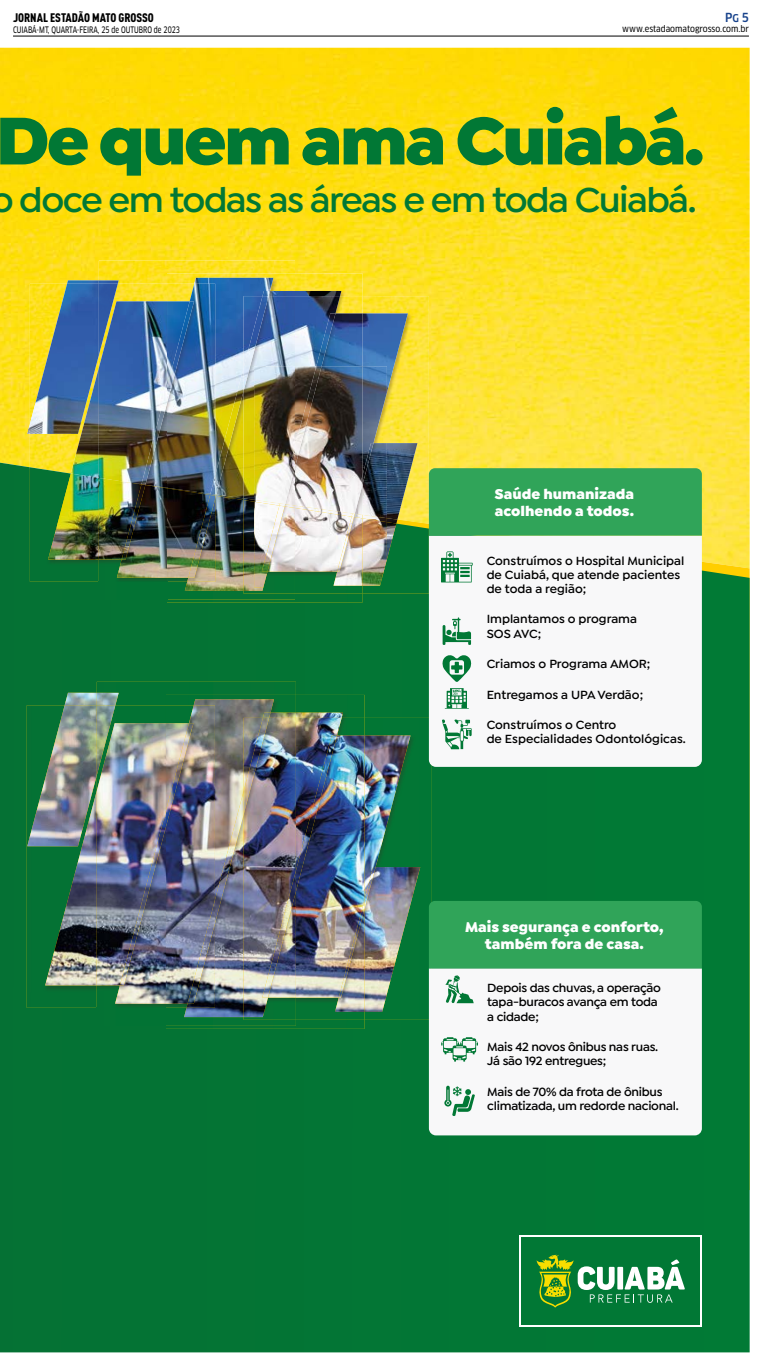
<style>
.page{position:relative;width:762px;height:1365px;background:#fff}
.page>*{position:absolute;margin:0;border:0;box-sizing:border-box;transform-origin:0 0}
.t1{font:900 71.84px "Isidora Sans";letter-spacing:-.04em;color:#017835}
.t2{font:600 36.93px "Isidora Sans";letter-spacing:-.04em;color:#017835}
.t3{font:900 15.14px/17.2px "Isidora Sans";color:#fff}
.t4{font:600 12.6px/14.1px "Isidora Sans";letter-spacing:-.005em;color:#000}
.t5{font:12.25px "DIN Cond Black Alternate";color:#000}
.t6{font:500 condensed 12.25px "Clan OT";color:#17428b}
.t7{font:8.75px "Clan OT Narrow News";color:#000;scale:.8 1}
.t8{font:8.75px "Clan OT Narrow News";color:#000}
.s1{font-size:10.5px}
</style>
<div class="page">
<hr style="left:13px;top:36px;width:735px;height:1px;background:#000">
<img style="left:0;top:48px;width:749px;height:414px">
<div style="left:0;top:462px;width:749px;height:890px;background:#037635"></div>
<svg style="left:519px;top:1235px;width:182px;height:91px"></svg>
<div style="left:521px;top:1237px;width:179px;height:87px;background:#017835"></div>
<svg style="left:536px;top:1254px;width:148px;height:53px"></svg>
<div style="left:364px;top:717px;width:68px;height:302px;background:#017635"></div>
<img style="left:364px;top:867px;width:56px;height:144px">
<img style="left:364px;top:735px;width:46px;height:164px">
<img style="left:364px;top:867px;width:11px;height:41px">
<img style="left:296px;top:694px;width:68px;height:325px">
<img style="left:166px;top:1019px;width:198px;height:9px">
<img style="left:335px;top:997px;width:29px;height:14px">
<img style="left:296px;top:735px;width:68px;height:262px">
<img style="left:338px;top:899px;width:26px;height:98px">
<img style="left:296px;top:712px;width:47px;height:5px">
<img style="left:296px;top:717px;width:45px;height:153px">
<img style="left:296px;top:735px;width:41px;height:156px">
<div style="left:97px;top:681px;width:199px;height:24px;background:#027334"></div>
<img style="left:166px;top:694px;width:130px;height:18px">
<img style="left:97px;top:1007px;width:199px;height:18px">
<img style="left:244px;top:1016px;width:52px;height:3px">
<img style="left:184px;top:712px;width:112px;height:304px">
<img style="left:244px;top:717px;width:52px;height:299px">
<img style="left:262px;top:870px;width:34px;height:127px">
<img style="left:194px;top:699px;width:80px;height:200px">
<img style="left:215px;top:712px;width:55px;height:211px">
<img style="left:244px;top:717px;width:25px;height:97px">
<img style="left:27px;top:846px;width:70px;height:161px">
<img style="left:115px;top:705px;width:51px;height:18px">
<img style="left:97px;top:723px;width:69px;height:284px">
<img style="left:166px;top:1003px;width:20px;height:4px">
<img style="left:186px;top:1003px;width:29px;height:4px">
<img style="left:115px;top:826px;width:51px;height:177px">
<img style="left:166px;top:705px;width:49px;height:298px">
<img style="left:187px;top:899px;width:28px;height:104px">
<img style="left:45px;top:846px;width:52px;height:139px">
<img style="left:166px;top:723px;width:23px;height:87px">
<img style="left:120px;top:810px;width:46px;height:175px">
<img style="left:65px;top:692px;width:54px;height:13px">
<img style="left:27px;top:705px;width:70px;height:141px">
<img style="left:97px;top:705px;width:18px;height:70px">
<img style="left:362px;top:296px;width:67px;height:297px">
<img style="left:396px;top:519px;width:33px;height:9px">
<img style="left:362px;top:443px;width:55px;height:76px">
<svg style="left:387px;top:518px;width:10px;height:5px"></svg>
<img style="left:387px;top:522px;width:9px;height:63px">
<img style="left:362px;top:515px;width:25px;height:2px">
<img style="left:354px;top:517px;width:33px;height:68px">
<img style="left:362px;top:313px;width:46px;height:79px">
<img style="left:362px;top:366px;width:25px;height:108px">
<img style="left:362px;top:443px;width:11px;height:41px">
<img style="left:295px;top:273px;width:67px;height:23px">
<img style="left:167px;top:593px;width:195px;height:9px">
<img style="left:341px;top:296px;width:21px;height:17px">
<img style="left:279px;top:571px;width:83px;height:22px">
<img style="left:341px;top:313px;width:21px;height:53px">
<img style="left:295px;top:366px;width:67px;height:139px">
<img style="left:295px;top:505px;width:57px;height:8px">
<img style="left:295px;top:508px;width:56px;height:63px">
<img style="left:352px;top:474px;width:10px;height:39px">
<svg style="left:351px;top:513px;width:11px;height:5px"></svg>
<img style="left:337px;top:516px;width:17px;height:55px">
<img style="left:295px;top:291px;width:46px;height:75px">
<img style="left:316px;top:313px;width:19px;height:53px">
<img style="left:295px;top:366px;width:26px;height:101px">
<img style="left:295px;top:366px;width:21px;height:80px">
<img style="left:99px;top:260px;width:196px;height:24px">
<div style="left:99px;top:581px;width:196px;height:18px;background:#037334"></div>
<img style="left:167px;top:273px;width:128px;height:18px">
<img style="left:284px;top:508px;width:11px;height:63px">
<img style="left:216px;top:494px;width:27px;height:2px">
<img style="left:185px;top:496px;width:58px;height:95px">
<img style="left:243px;top:296px;width:52px;height:202px">
<svg style="left:243px;top:498px;width:11px;height:2px"></svg>
<img style="left:243px;top:500px;width:24px;height:91px">
<img style="left:254px;top:366px;width:41px;height:134px">
<img style="left:254px;top:500px;width:26px;height:3px">
<img style="left:254px;top:501px;width:25px;height:86px">
<img style="left:280px;top:446px;width:15px;height:57px">
<svg style="left:279px;top:503px;width:16px;height:5px"></svg>
<img style="left:262px;top:505px;width:22px;height:66px">
<img style="left:194px;top:278px;width:79px;height:197px">
<img style="left:215px;top:291px;width:55px;height:203px">
<img style="left:243px;top:296px;width:25px;height:95px">
<img style="left:30px;top:434px;width:41px;height:33px">
<img style="left:30px;top:467px;width:69px;height:114px">
<img style="left:119px;top:284px;width:48px;height:17px">
<img style="left:99px;top:559px;width:68px;height:22px">
<img style="left:167px;top:577px;width:20px;height:4px">
<img style="left:187px;top:577px;width:28px;height:4px">
<img style="left:145px;top:484px;width:22px;height:1px">
<img style="left:117px;top:485px;width:50px;height:92px">
<img style="left:167px;top:284px;width:48px;height:203px">
<img style="left:167px;top:487px;width:43px;height:1px">
<img style="left:167px;top:488px;width:43px;height:89px">
<img style="left:210px;top:475px;width:5px;height:18px">
<svg style="left:210px;top:493px;width:6px;height:5px"></svg>
<img style="left:188px;top:495px;width:27px;height:82px">
<img style="left:71px;top:434px;width:28px;height:39px">
<img style="left:48px;top:473px;width:51px;height:86px">
<img style="left:99px;top:301px;width:68px;height:177px">
<img style="left:99px;top:478px;width:42px;height:81px">
<img style="left:167px;top:301px;width:23px;height:86px">
<img style="left:141px;top:387px;width:26px;height:97px">
<svg style="left:129px;top:482px;width:16px;height:2px"></svg>
<img style="left:122px;top:484px;width:23px;height:75px">
<img style="left:27px;top:280px;width:72px;height:154px">
<img style="left:99px;top:280px;width:20px;height:75px">
<img style="left:30px;top:284px;width:69px;height:150px">
<svg style="left:429px;top:535px;width:272px;height:231px"></svg>
<div style="left:429px;top:468px;width:272px;height:67px;background:#30a459"></div>
<svg style="left:441px;top:551px;width:31px;height:31px"></svg>
<svg style="left:442px;top:617px;width:29px;height:28px"></svg>
<svg style="left:441px;top:654px;width:31px;height:28px"></svg>
<svg style="left:444px;top:688px;width:25px;height:20px"></svg>
<svg style="left:442px;top:719px;width:29px;height:30px"></svg>
<svg style="left:429px;top:968px;width:272px;height:167px"></svg>
<div style="left:429px;top:900px;width:272px;height:68px;background:#30a459"></div>
<svg style="left:445px;top:975px;width:28px;height:28px"></svg>
<svg style="left:441px;top:1037px;width:37px;height:24px"></svg>
<svg style="left:444px;top:1085px;width:31px;height:31px"></svg>
<svg style="left:736px;top:48px;width:14px;height:1px"></svg>
<p class="t5" style="left:13px;top:10px;width:142px">JORNAL ESTADÃO MATO GROSSO</p>
<p class="t7" style="left:13px;top:25px;width:210px">CUIABÁ-MT, QUARTA-FEIRA, 25 de OUTUBRO de 2023</p>
<p class="t6" style="left:725px;top:10px;width:25px">P<span class="s1">G</span> 5</p>
<p class="t8" style="left:622px;top:24px;width:128px">www.estadaomatogrosso.com.br</p>
<h1 class="t1" style="left:-4px;top:94px;width:710px">De quem ama Cuiabá.</h1>
<h2 class="t2" style="left:-9px;top:178px;width:707px">o doce em todas as áreas e em toda Cuiabá.</h2>
<p class="t3" style="left:494px;top:485px;width:141px">Saúde humanizada acolhendo a todos.</p>
<p class="t4" style="left:486px;top:553px;width:199px">Construímos o Hospital Municipal de Cuiabá, que atende pacientes de toda a região;</p>
<p class="t4" style="left:486px;top:612px;width:152px">Implantamos o programa<br>SOS AVC;</p>
<p class="t4" style="left:486px;top:656px;width:165px">Criamos o Programa AMOR;</p>
<p class="t4" style="left:486px;top:687px;width:158px">Entregamos a UPA Verdão;</p>
<p class="t4" style="left:486px;top:718px;width:200px">Construímos o Centro<br>de Especialidades Odontológicas.</p>
<p class="t3" style="left:465px;top:917px;width:200px;text-align:center">Mais segurança e conforto, também fora de casa.</p>
<p class="t4" style="left:487px;top:981px;width:175px">Depois das chuvas, a operação tapa-buracos avança em toda a cidade;</p>
<p class="t4" style="left:487px;top:1039px;width:172px">Mais 42 novos ônibus nas ruas.<br>Já são 192 entregues;</p>
<p class="t4" style="left:487px;top:1084px;width:193px">Mais de 70% da frota de ônibus climatizada, um redorde nacional.</p>
</div>
